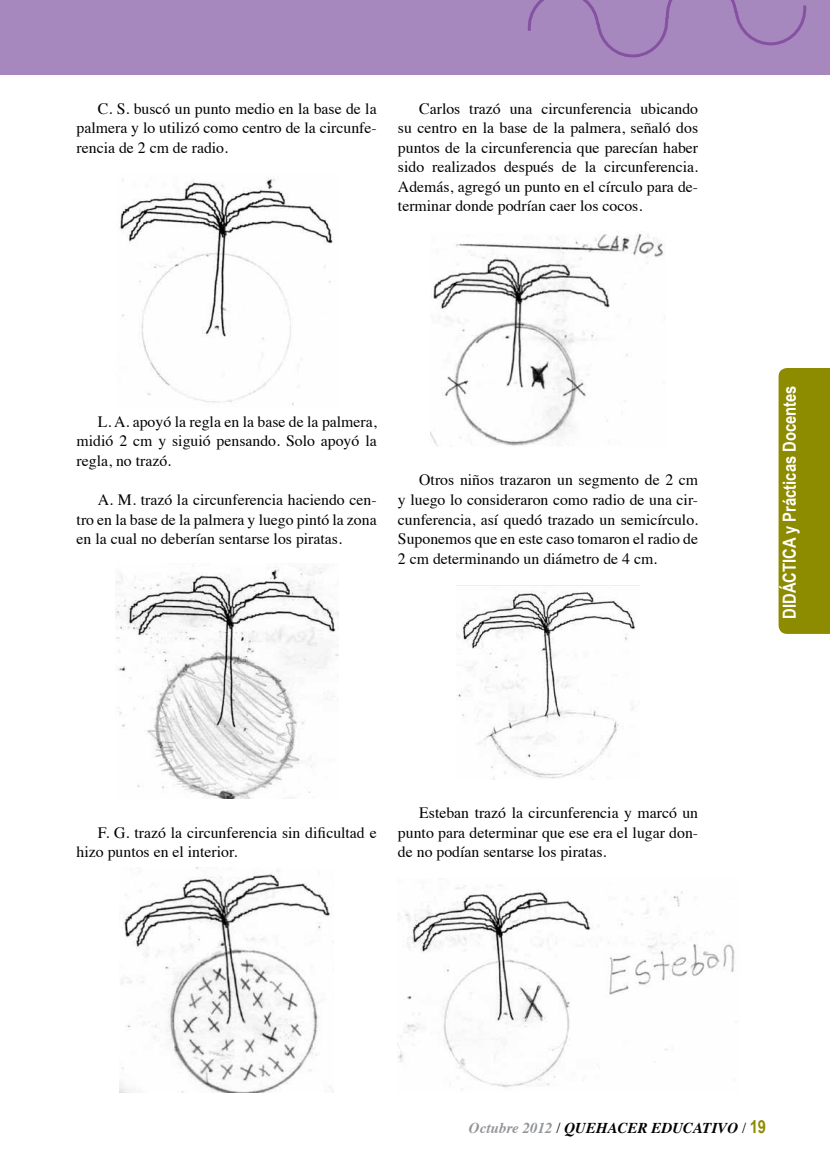
<style>
.page{position:relative;width:830px;height:1170px;background:#fff}
.page>*{position:absolute;margin:0;border:0;box-sizing:border-box;transform-origin:0 0}
.t1{font:700 18px "Arial Narrow";color:#fff}
.t2{font:15.75px/19.5px "Times";color:#000;text-align:justify}
.t3{font:italic 700 15px "Times";color:#000}
.s1{color:#939598}
.s2{font-weight:400;font-style:normal}
.s3{font-family:"Arial Narrow";font-style:normal;font-size:18px;color:#8d8b00}
</style>
<div class="page">
<div style="left:778px;top:368px;width:51px;height:266px;background:#8d8b00"></div>
<img style="left:119px;top:177px;width:214px;height:229px">
<img style="left:115px;top:566px;width:223px;height:232px">
<img style="left:120px;top:867px;width:213px;height:225px">
<img style="left:430px;top:231px;width:234px;height:215px">
<img style="left:456px;top:585px;width:183px;height:194px">
<img style="left:398px;top:885px;width:337px;height:205px">
<div style="left:0;top:0;width:829px;height:74px;background:#a788be"></div>
<svg style="left:527px;top:0;width:280px;height:57px"></svg>
<p class="t2" style="left:77px;top:97px;width:301px;text-indent:21px">C. S. buscó un punto medio en la base de la palmera y lo utilizó como centro de la circunfe&shy;rencia de 2 cm de radio.</p>
<p class="t2" style="left:398px;top:97px;width:301px;text-indent:21px">Carlos trazó una circunferencia ubicando su centro en la base de la palmera, señaló dos puntos de la circunferencia que parecían haber sido realizados después de la circunferencia.<br>Además, agregó un punto en el círculo para de&shy;terminar donde podrían caer los cocos.</p>
<p class="t2" style="left:77px;top:410px;width:301px;text-indent:21px">L. A. apoyó la regla en la base de la palmera, midió 2 cm y siguió pensando. Solo apoyó la regla, no trazó.</p>
<p class="t2" style="left:77px;top:488px;width:301px;text-indent:21px">A. M. trazó la circunferencia haciendo cen&shy;tro en la base de la palmera y luego pintó la zona en la cual no deberían sentarse los piratas.</p>
<p class="t2" style="left:398px;top:469px;width:301px;text-indent:21px">Otros niños trazaron un segmento de 2 cm y luego lo consideraron como radio de una cir&shy;cunferencia, así quedó trazado un semicírculo.<br>Suponemos que en este caso tomaron el radio de 2 cm determinando un diámetro de 4 cm.</p>
<p class="t2" style="left:77px;top:821px;width:301px;text-indent:21px">F. G. trazó la circunferencia sin dificultad e hizo puntos en el interior.</p>
<p class="t2" style="left:398px;top:801px;width:301px;text-indent:21px">Esteban trazó la circunferencia y marcó un punto para determinar que ese era el lugar don&shy;de no podían sentarse los piratas.</p>
<p class="t1" style="left:775px;top:618px;width:235px;rotate:-90deg">DIDÁCTICA y Prácticas Docentes</p>
<p class="t3" style="left:468px;top:1113px;width:298px"><span class="s1">Octubre 2012</span> <span class="s2">/</span> QUEHACER EDUCATIVO <span class="s2">/</span> <span class="s3">19</span></p>
</div>
